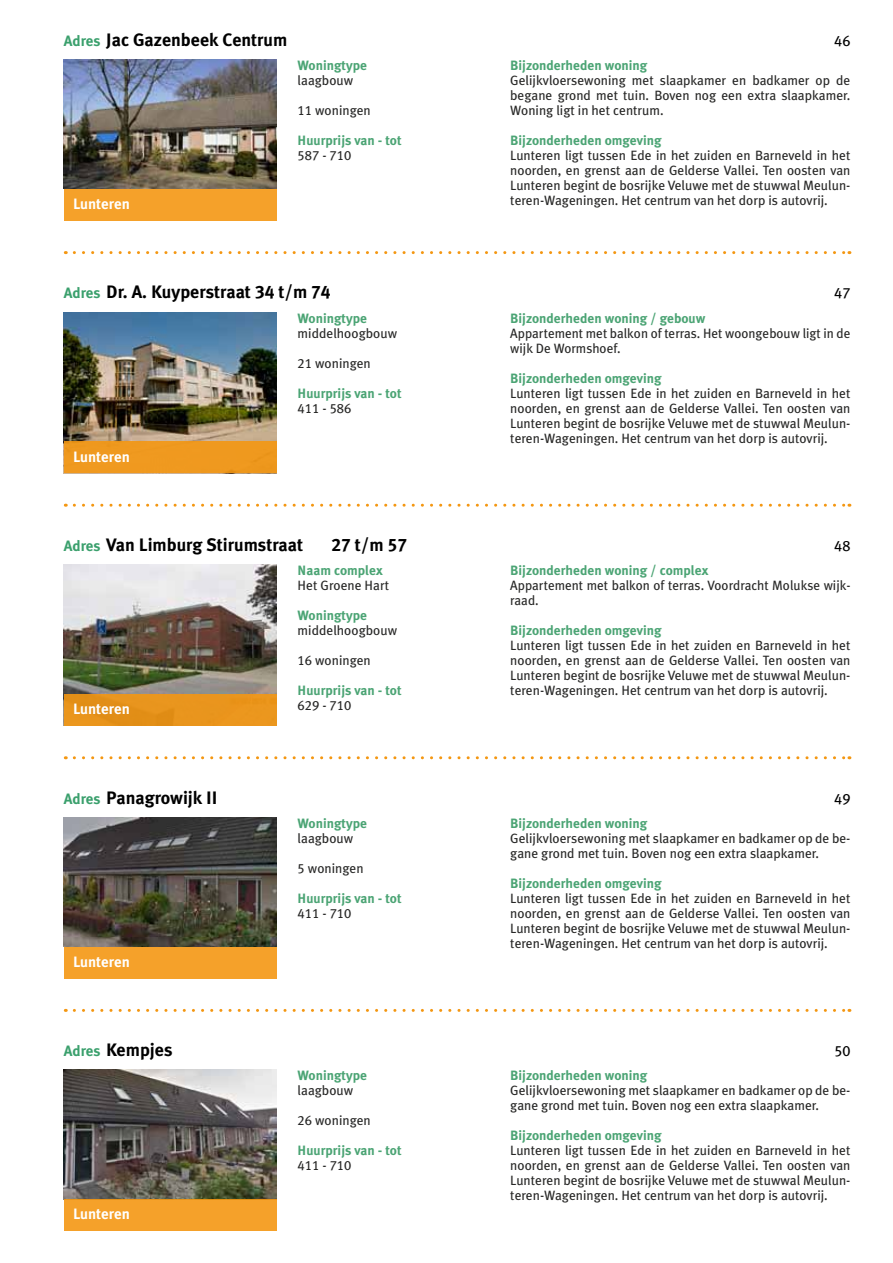
<style>
.page{position:relative;width:893px;height:1263px;background:#fff}
.page>*{position:absolute;margin:0;border:0;box-sizing:border-box;transform-origin:0 0}
.t1{font:700 18px "Meta Plus Lining";color:#000}
.t2{font:700 15px "Meta Plus Lining";color:#fff}
.t3{font:15px "Meta Plus Lining";color:#000}
.t4{font:13.5px/15px "Meta Plus Lining";color:#282827;text-align:justify}
.t5{font:700 13.5px "Meta Plus Lining";color:#4ba474}
.s1{font-size:15px;color:#3ba06d}
</style>
<div class="page">
<svg style="left:74px;top:251px;width:776px;height:3px"></svg>
<svg style="left:74px;top:504px;width:776px;height:3px"></svg>
<svg style="left:74px;top:756px;width:776px;height:3px"></svg>
<svg style="left:74px;top:1009px;width:776px;height:3px"></svg>
<img style="left:64px;top:60px;width:212px;height:129px">
<div style="left:64px;top:189px;width:212px;height:32px;background:#f5a12a"></div>
<img style="left:64px;top:312px;width:212px;height:129px">
<div style="left:64px;top:441px;width:212px;height:32px;background:#ef991f"></div>
<img style="left:64px;top:565px;width:212px;height:129px">
<div style="left:64px;top:694px;width:212px;height:32px;background:#e9951d"></div>
<img style="left:64px;top:817px;width:212px;height:129px">
<div style="left:64px;top:946px;width:212px;height:32px;background:#f5a12a"></div>
<img style="left:64px;top:1070px;width:212px;height:129px">
<div style="left:64px;top:1199px;width:212px;height:32px;background:#f5a12a"></div>
<h1 class="t1" style="left:64px;top:29px;width:225px"><span class="s1">Adres</span> Jac Gazenbeek Centrum</h1>
<p class="t5" style="left:298px;top:58px;width:71px">Woningtype</p>
<p class="t4" style="left:298px;top:73px;width:57px">laagbouw</p>
<p class="t4" style="left:298px;top:103px;width:75px">11 woningen</p>
<p class="t5" style="left:298px;top:133px;width:105px">Huurprijs van - tot</p>
<p class="t4" style="left:298px;top:148px;width:55px">587 - 710</p>
<p class="t2" style="left:73px;top:195px;width:58px">Lunteren</p>
<h1 class="t1" style="left:64px;top:282px;width:268px"><span class="s1">Adres</span> Dr. A. Kuyperstraat 34 t/m 74</h1>
<p class="t2" style="left:73px;top:448px;width:58px">Lunteren</p>
<p class="t5" style="left:298px;top:310px;width:71px">Woningtype</p>
<p class="t4" style="left:298px;top:325px;width:101px">middelhoogbouw</p>
<p class="t4" style="left:298px;top:355px;width:75px">21 woningen</p>
<p class="t5" style="left:298px;top:385px;width:105px">Huurprijs van - tot</p>
<p class="t4" style="left:298px;top:400px;width:55px">411 - 586</p>
<h1 class="t1" style="left:64px;top:534px;width:241px"><span class="s1">Adres</span> Van Limburg Stirumstraat</h1>
<h1 class="t1" style="left:332px;top:534px;width:77px">27 t/m 57</h1>
<p class="t2" style="left:73px;top:700px;width:58px">Lunteren</p>
<h1 class="t1" style="left:64px;top:787px;width:155px"><span class="s1">Adres</span> Panagrowijk II</h1>
<p class="t2" style="left:73px;top:953px;width:58px">Lunteren</p>
<h1 class="t1" style="left:64px;top:1039px;width:110px"><span class="s1">Adres</span> Kempjes</h1>
<p class="t2" style="left:73px;top:1205px;width:58px">Lunteren</p>
<p class="t5" style="left:298px;top:563px;width:87px">Naam complex</p>
<p class="t4" style="left:298px;top:578px;width:93px">Het Groene Hart</p>
<p class="t5" style="left:298px;top:608px;width:71px">Woningtype</p>
<p class="t4" style="left:298px;top:623px;width:101px">middelhoogbouw</p>
<p class="t4" style="left:298px;top:653px;width:75px">16 woningen</p>
<p class="t5" style="left:298px;top:683px;width:105px">Huurprijs van - tot</p>
<p class="t4" style="left:298px;top:698px;width:55px">629 - 710</p>
<p class="t5" style="left:298px;top:815px;width:71px">Woningtype</p>
<p class="t4" style="left:298px;top:830px;width:57px">laagbouw</p>
<p class="t4" style="left:298px;top:860px;width:67px">5 woningen</p>
<p class="t5" style="left:298px;top:890px;width:105px">Huurprijs van - tot</p>
<p class="t4" style="left:298px;top:905px;width:55px">411 - 710</p>
<p class="t5" style="left:298px;top:1068px;width:71px">Woningtype</p>
<p class="t4" style="left:298px;top:1083px;width:57px">laagbouw</p>
<p class="t4" style="left:298px;top:1113px;width:75px">26 woningen</p>
<p class="t5" style="left:298px;top:1143px;width:105px">Huurprijs van - tot</p>
<p class="t4" style="left:298px;top:1158px;width:55px">411 - 710</p>
<p class="t3" style="left:834px;top:32px;width:18px">46</p>
<p class="t5" style="left:510px;top:58px;width:138px">Bijzonderheden woning</p>
<p class="t4" style="left:510px;top:73px;width:342px">Gelijkvloersewoning met slaapkamer en badkamer op de begane grond met tuin. Boven nog een extra slaapkamer.<br>Woning ligt in het centrum.</p>
<p class="t5" style="left:510px;top:132px;width:153px">Bijzonderheden omgeving</p>
<p class="t4" style="left:510px;top:148px;width:342px">Lunteren ligt tussen Ede in het zuiden en Barneveld in het noorden, en grenst aan de Gelderse Vallei. Ten oosten van Lunteren begint de bosrijke Veluwe met de stuwwal Meulun&shy;teren-Wageningen. Het centrum van het dorp is autovrij.</p>
<p class="t3" style="left:834px;top:285px;width:18px">47</p>
<p class="t5" style="left:510px;top:310px;width:197px">Bijzonderheden woning / gebouw</p>
<p class="t4" style="left:510px;top:325px;width:342px">Appartement met balkon of terras. Het woongebouw ligt in de wijk De Wormshoef.</p>
<p class="t5" style="left:510px;top:370px;width:153px">Bijzonderheden omgeving</p>
<p class="t4" style="left:510px;top:385px;width:342px">Lunteren ligt tussen Ede in het zuiden en Barneveld in het noorden, en grenst aan de Gelderse Vallei. Ten oosten van Lunteren begint de bosrijke Veluwe met de stuwwal Meulun&shy;teren-Wageningen. Het centrum van het dorp is autovrij.</p>
<p class="t3" style="left:834px;top:537px;width:18px">48</p>
<p class="t5" style="left:510px;top:563px;width:200px">Bijzonderheden woning / complex</p>
<p class="t4" style="left:510px;top:578px;width:342px">Appartement met balkon of terras. Voordracht Molukse wijk&shy;raad.</p>
<p class="t5" style="left:510px;top:623px;width:153px">Bijzonderheden omgeving</p>
<p class="t4" style="left:510px;top:638px;width:342px">Lunteren ligt tussen Ede in het zuiden en Barneveld in het noorden, en grenst aan de Gelderse Vallei. Ten oosten van Lunteren begint de bosrijke Veluwe met de stuwwal Meulun&shy;teren-Wageningen. Het centrum van het dorp is autovrij.</p>
<p class="t3" style="left:834px;top:790px;width:18px">49</p>
<p class="t5" style="left:510px;top:815px;width:138px">Bijzonderheden woning</p>
<p class="t4" style="left:510px;top:830px;width:342px">Gelijkvloersewoning met slaapkamer en badkamer op de be&shy;gane grond met tuin. Boven nog een extra slaapkamer.</p>
<p class="t5" style="left:510px;top:875px;width:153px">Bijzonderheden omgeving</p>
<p class="t4" style="left:510px;top:890px;width:342px">Lunteren ligt tussen Ede in het zuiden en Barneveld in het noorden, en grenst aan de Gelderse Vallei. Ten oosten van Lunteren begint de bosrijke Veluwe met de stuwwal Meulun&shy;teren-Wageningen. Het centrum van het dorp is autovrij.</p>
<p class="t3" style="left:834px;top:1042px;width:18px">50</p>
<p class="t5" style="left:510px;top:1068px;width:138px">Bijzonderheden woning</p>
<p class="t4" style="left:510px;top:1083px;width:342px">Gelijkvloersewoning met slaapkamer en badkamer op de be&shy;gane grond met tuin. Boven nog een extra slaapkamer.</p>
<p class="t5" style="left:510px;top:1128px;width:153px">Bijzonderheden omgeving</p>
<p class="t4" style="left:510px;top:1143px;width:342px">Lunteren ligt tussen Ede in het zuiden en Barneveld in het noorden, en grenst aan de Gelderse Vallei. Ten oosten van Lunteren begint de bosrijke Veluwe met de stuwwal Meulun&shy;teren-Wageningen. Het centrum van het dorp is autovrij.</p>
</div>
